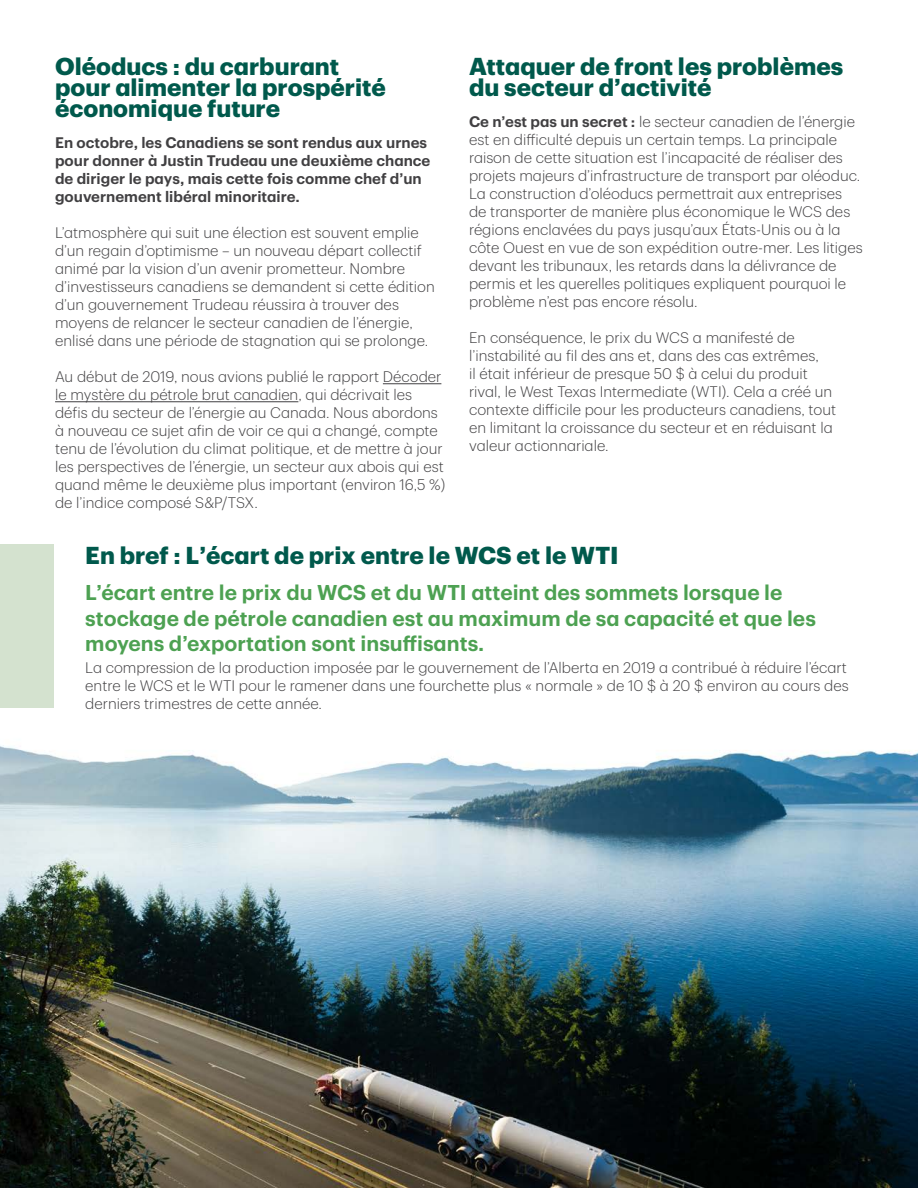
<style>
.page{position:relative;width:918px;height:1188px;background:#fff}
.page>*{position:absolute;margin:0;border:0;box-sizing:border-box;transform-origin:0 0}
.t1{font:700 24px/21px "TD Graphik";color:#00594c}
.t2{font:600 21px/25.2px "TD Graphik";color:#4da152}
.t3{font:300 15px/18px "TD Graphik";color:#414042}
.t4{font:600 15px/18px "TD Graphik";color:#414042}
.s1{font-weight:600}
</style>
<div class="page">
<img style="left:0;top:745px;width:918px;height:443px">
<hr style="left:383px;top:383px;width:58px;height:1px;background:#414042">
<hr style="left:55px;top:401px;width:243px;height:1px;background:#414042">
<div style="left:0;top:544px;width:54px;height:164px;background:#d4e2cf"></div>
<h1 class="t1" style="left:55px;top:54px;width:332px">Oléoducs : du carburant pour alimenter la prospérité économique future</h1>
<p class="t4" style="left:55px;top:133px;width:377px">En octobre, les Canadiens se sont rendus aux urnes pour donner à Justin Trudeau une deuxième chance de diriger le pays, mais cette fois comme chef d’un gouvernement libéral minoritaire.</p>
<p class="t3" style="left:55px;top:223px;width:381px">L’atmosphère qui suit une élection est souvent emplie d’un regain d’optimisme – un nouveau départ collectif animé par la vision d’un avenir prometteur. Nombre d’investisseurs canadiens se demandent si cette édition d’un gouvernement Trudeau réussira à trouver des moyens de relancer le secteur canadien de l’énergie, enlisé dans une période de stagnation qui se prolonge.</p>
<p class="t3" style="left:55px;top:367px;width:392px">Au début de 2019, nous avions publié le rapport Décoder le mystère du pétrole brut canadien, qui décrivait les défis du secteur de l’énergie au Canada. Nous abordons à nouveau ce sujet afin de voir ce qui a changé, compte tenu de l’évolution du climat politique, et de mettre à jour les perspectives de l’énergie, un secteur aux abois qui est quand même le deuxième plus important (environ 16,5 %) de l’indice composé S&amp;P/TSX.</p>
<h1 class="t1" style="left:469px;top:54px;width:376px">Attaquer de front les problèmes du secteur d’activité</h1>
<p class="t3" style="left:469px;top:112px;width:395px"><span class="s1">Ce n’est pas un secret :</span> le secteur canadien de l’énergie est en difficulté depuis un certain temps. La principale raison de cette situation est l’incapacité de réaliser des projets majeurs d’infrastructure de transport par oléoduc.<br>La construction d’oléoducs permettrait aux entreprises de transporter de manière plus économique le WCS des régions enclavées du pays jusqu’aux États-Unis ou à la côte Ouest en vue de son expédition outre-mer. Les litiges devant les tribunaux, les retards dans la délivrance de permis et les querelles politiques expliquent pourquoi le problème n’est pas encore résolu.</p>
<p class="t3" style="left:469px;top:328px;width:369px">En conséquence, le prix du WCS a manifesté de l’instabilité au fil des ans et, dans des cas extrêmes,<br>il était inférieur de presque 50 $ à celui du produit rival, le West Texas Intermediate (WTI). Cela a créé un contexte difficile pour les producteurs canadiens, tout en limitant la croissance du secteur et en réduisant la valeur actionnariale.</p>
<h1 class="t1" style="left:85px;top:543px;width:535px">En bref : L’écart de prix entre le WCS et le WTI</h1>
<h2 class="t2" style="left:85px;top:579px;width:732px">L’écart entre le prix du WCS et du WTI atteint des sommets lorsque le stockage de pétrole canadien est au maximum de sa capacité et que les moyens d’exportation sont insuffisants.</h2>
<p class="t3" style="left:85px;top:657px;width:765px">La compression de la production imposée par le gouvernement de l’Alberta en 2019 a contribué à réduire l’écart entre le WCS et le WTI pour le ramener dans une fourchette plus « normale » de 10 $ à 20 $ environ au cours des derniers trimestres de cette année.</p>
</div>
